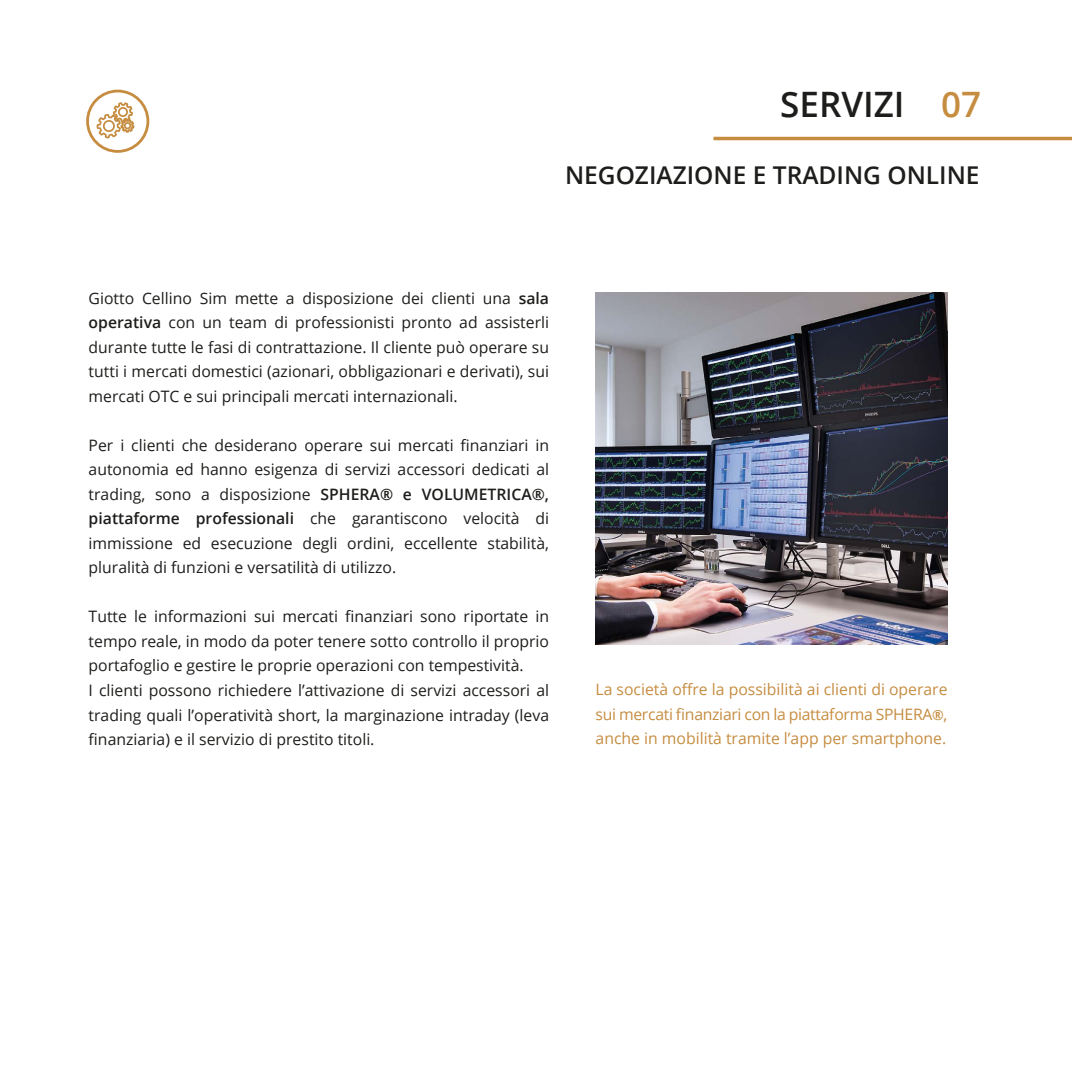
<style>
.page{position:relative;width:1072px;height:1072px;background:#fff}
.page>*{position:absolute;margin:0;border:0;box-sizing:border-box;transform-origin:0 0}
.t1{font:600 35px "Open Sans";color:#1d1d1b}
.t2{font:600 24.5px "Open Sans";color:#1d1d1b}
.t3{font:15.75px/24.5px "Open Sans";color:#1d1d1b;text-align:justify}
.t4{font:15.75px/24.5px "Open Sans";color:#c68d41;text-align:justify}
.s1{color:#c68d41}
.s2{font-weight:600}
.s3{font-weight:600;font-size:14px}
</style>
<div class="page">
<img style="left:595px;top:292px;width:352px;height:353px">
<hr style="left:713px;top:137px;width:358px;height:3px;background:#c68d41">
<div style="left:86px;top:90px;width:63px;height:63px;border:3px solid #c68d41;border-radius:50%"></div>
<svg style="left:96px;top:91px;width:40px;height:48px"></svg>
<h1 class="t1" style="left:780px;top:80px;width:202px">SERVIZI <span class="s1">07</span></h1>
<h2 class="t2" style="left:565px;top:158px;width:416px">NEGOZIAZIONE E TRADING ONLINE</h2>
<p class="t3" style="left:89px;top:285px;width:462px">Giotto Cellino Sim mette a disposizione dei clienti una <span class="s2">sala operativa</span> con un team di professionisti pronto ad assisterli durante tutte le fasi di contrattazione. Il cliente può operare su tutti i mercati domestici (azionari, obbligazionari e derivati), sui mercati OTC e sui principali mercati internazionali.</p>
<p class="t3" style="left:89px;top:432px;width:462px">Per i clienti che desiderano operare sui mercati finanziari in autonomia ed hanno esigenza di servizi accessori dedicati al trading, sono a disposizione <span class="s2">SPHERA® e VOLUMETRICA®, piattaforme professionali</span> che garantiscono velocità di immissione ed esecuzione degli ordini, eccellente stabilità, pluralità di funzioni e versatilità di utilizzo.</p>
<p class="t3" style="left:89px;top:604px;width:462px;text-align:left">Tutte le informazioni sui mercati finanziari sono riportate in tempo reale, in modo da poter tenere sotto controllo il proprio portafoglio e gestire le proprie operazioni con tempestività.<br>I clienti possono richiedere l’attivazione di servizi accessori al trading quali l’operatività short, la marginazione intraday (leva finanziaria) e il servizio di prestito titoli.</p>
<p class="t4" style="left:595px;top:676px;width:353px">La società offre la possibilità ai clienti di operare sui mercati finanziari con la piattaforma SPHERA<span class="s3">®</span>, anche in mobilità tramite l’app per smartphone.</p>
</div>
